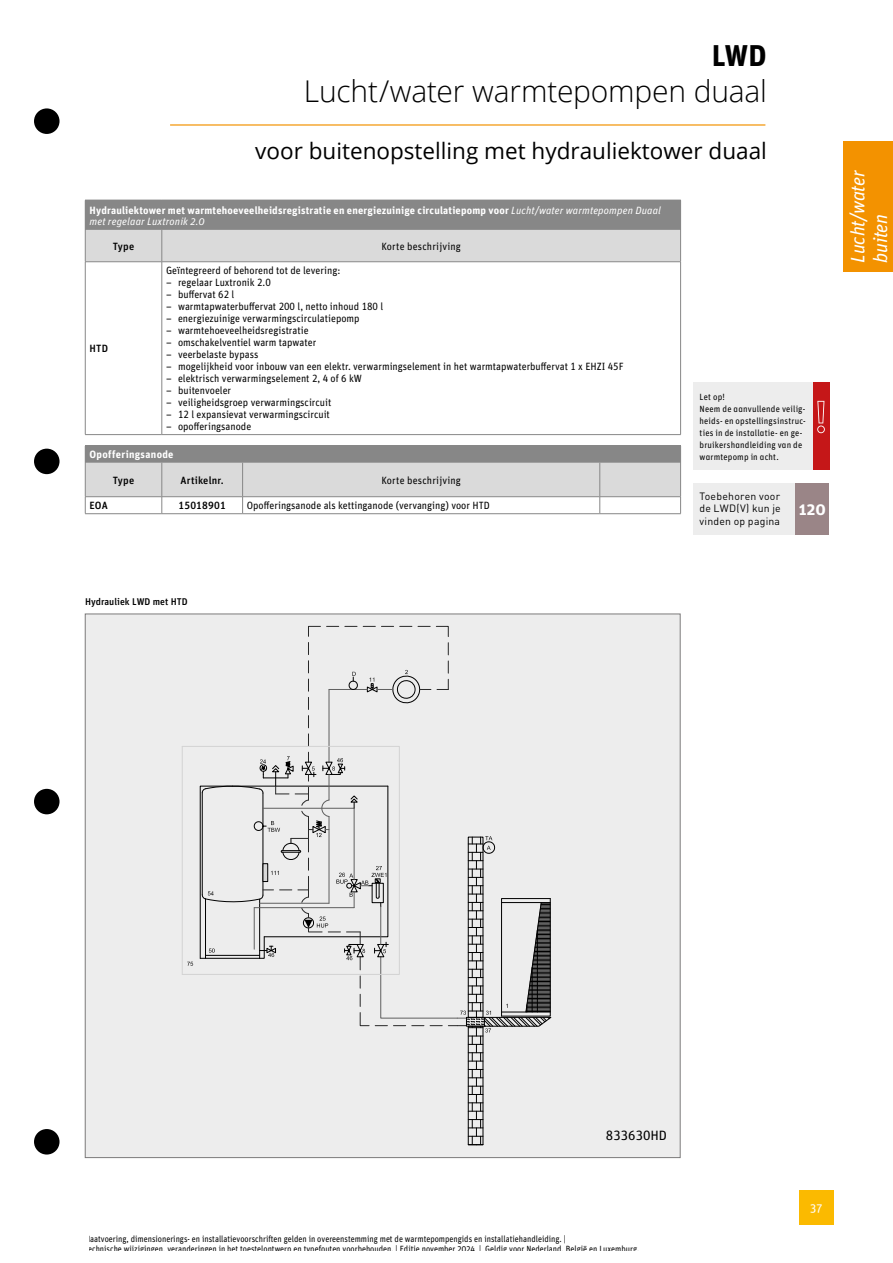
<style>
.page{position:relative;width:893px;height:1263px;background:#fff}
.page>*{position:absolute;margin:0;border:0;box-sizing:border-box;transform-origin:0 0}
.t1{font:300 30px "Open Sans";letter-spacing:-.01em;color:#000}
.t2{font:700 30px "Unit Pro";color:#000}
.t3{font:22.5px "Open Sans";color:#000}
.t4{font:italic 19.5px/22.5px "Unit Pro";letter-spacing:-.01em;color:#fff}
.t5{font:700 16.5px "Unit Pro";color:#fff}
.t6{font:13.5px "Unit Pro";color:#000}
.t7{font:12px "Unit Pro";color:#fff}
.t8{font:10.5px "Unit Pro";color:#000;scale:.95 1}
.t9{font:700 10.5px/11.2px "Unit Pro";letter-spacing:.02em;color:#fff}
.t10{font:10.5px/12.6px "DIN Pro";letter-spacing:.02em;color:#000;text-align:justify}
.t11{font:500 10.5px "Unit Pro";letter-spacing:.015em;color:#000}
.t12{font:500 9.75px "Unit Pro";color:#000}
.t13{font:9px/10.8px "Unit Pro";color:#000;scale:.9 1}
.t14{font:9px/12px "Unit Pro";letter-spacing:.02em;color:#000;scale:.95 1}
.s1{font-weight:400;font-style:italic}
</style>
<div class="page">
<div style="left:85px;top:614px;width:595px;height:543px;background:#ededed"></div>
<svg style="left:366px;top:670px;width:65px;height:34px"></svg>
<hr style="left:329px;top:689px;width:38px;height:1px;background:#5f5f5f">
<svg style="left:348px;top:672px;width:10px;height:18px"></svg>
<svg style="left:437px;top:679px;width:12px;height:11px"></svg>
<svg style="left:448px;top:661px;width:1px;height:12px"></svg>
<svg style="left:448px;top:643px;width:1px;height:12px"></svg>
<svg style="left:436px;top:626px;width:13px;height:11px"></svg>
<svg style="left:418px;top:626px;width:12px;height:1px"></svg>
<svg style="left:400px;top:626px;width:12px;height:1px"></svg>
<svg style="left:381px;top:626px;width:13px;height:1px"></svg>
<svg style="left:363px;top:626px;width:12px;height:1px"></svg>
<svg style="left:345px;top:626px;width:12px;height:1px"></svg>
<svg style="left:327px;top:626px;width:12px;height:1px"></svg>
<svg style="left:308px;top:626px;width:13px;height:29px"></svg>
<svg style="left:308px;top:661px;width:1px;height:12px"></svg>
<svg style="left:308px;top:679px;width:1px;height:12px"></svg>
<svg style="left:308px;top:697px;width:1px;height:12px"></svg>
<svg style="left:308px;top:716px;width:1px;height:12px"></svg>
<svg style="left:308px;top:734px;width:1px;height:12px"></svg>
<hr style="left:329px;top:689px;width:1px;height:73px;background:#5f5f5f">
<svg style="left:187px;top:962px;width:6px;height:4px"></svg>
<hr style="left:182px;top:746px;width:1px;height:228px;background:#d3d3d3">
<svg style="left:200px;top:752px;width:352px;height:393px"></svg>
<div style="left:85px;top:200px;width:596px;height:30px;background:#878787"></div>
<div style="left:86px;top:230px;width:594px;height:31px;background:#dadada"></div>
<svg style="left:86px;top:262px;width:594px;height:172px"></svg>
<hr style="left:162px;top:262px;width:1px;height:172px;background:#878787">
<hr style="left:85px;top:262px;width:1px;height:172px;background:#878787">
<hr style="left:680px;top:262px;width:1px;height:172px;background:#878787">
<hr style="left:162px;top:230px;width:1px;height:31px;background:#878787">
<hr style="left:85px;top:434px;width:77px;height:1px;background:#878787">
<hr style="left:162px;top:434px;width:519px;height:1px;background:#878787">
<hr style="left:85px;top:230px;width:1px;height:31px;background:#878787">
<hr style="left:680px;top:230px;width:1px;height:31px;background:#878787">
<hr style="left:85px;top:261px;width:77px;height:1px;background:#878787">
<hr style="left:162px;top:261px;width:519px;height:1px;background:#878787">
<hr style="left:85px;top:445px;width:77px;height:1px;background:#878787">
<hr style="left:162px;top:445px;width:81px;height:1px;background:#878787">
<hr style="left:243px;top:445px;width:357px;height:1px;background:#878787">
<hr style="left:600px;top:445px;width:81px;height:1px;background:#878787">
<svg style="left:85px;top:446px;width:596px;height:68px"></svg>
<div style="left:693px;top:382px;width:136px;height:87px;background:#ededed"></div>
<div style="left:813px;top:383px;width:16px;height:87px;background:#c51718"></div>
<svg style="left:817px;top:401px;width:8px;height:32px"></svg>
<div style="left:693px;top:483px;width:136px;height:51px;background:#ededed"></div>
<div style="left:796px;top:483px;width:33px;height:51px;background:#9a8587"></div>
<hr style="left:170px;top:124px;width:595px;height:2px;background:#f39200">
<div style="left:843px;top:141px;width:50px;height:130px;background:#f39200"></div>
<div style="left:799px;top:1191px;width:34px;height:34px;background:#fbba00"></div>
<div style="left:34px;top:449px;width:26px;height:25px;background:#000;border-radius:50%"></div>
<div style="left:34px;top:108px;width:26px;height:26px;background:#000;border-radius:50%"></div>
<div style="left:34px;top:789px;width:26px;height:25px;background:#000;border-radius:50%"></div>
<div style="left:34px;top:1129px;width:26px;height:25px;background:#000;border-radius:50%"></div>
<h1 class="t2" style="left:712px;top:34px;width:57px">LWD</h1>
<h1 class="t1" style="left:304px;top:71px;width:464px">Lucht/water warmtepompen duaal</h1>
<h2 class="t3" style="left:255px;top:136px;width:513px">voor buitenopstelling met hydrauliektower duaal</h2>
<p class="t9" style="left:90px;top:204px;width:573px">Hydrauliektower met warmtehoeveelheidsregistratie en energiezuinige circulatiepomp voor <span class="s1">Lucht/water warmtepompen Duaal met regelaar Luxtronik 2.0</span></p>
<p class="t11" style="left:113px;top:239px;width:23px">Type</p>
<p class="t8" style="left:381px;top:239px;width:85px">Korte beschrijving</p>
<p class="t8" style="left:166px;top:263px;width:185px">Geïntegreerd of behorend tot de levering:</p>
<p class="t8" style="left:166px;top:275px;width:112px">– regelaar Luxtronik 2.0</p>
<p class="t8" style="left:166px;top:287px;width:73px">– buffervat 62 l</p>
<p class="t8" style="left:166px;top:299px;width:230px">– warmtapwaterbuffervat 200 l, netto inhoud 180 l</p>
<p class="t8" style="left:166px;top:311px;width:205px">– energiezuinige verwarmingscirculatiepomp</p>
<p class="t8" style="left:166px;top:323px;width:152px">– warmtehoeveelheidsregistratie</p>
<p class="t8" style="left:166px;top:335px;width:160px">– omschakelventiel warm tapwater</p>
<p class="t8" style="left:166px;top:347px;width:99px">– veerbelaste bypass</p>
<p class="t8" style="left:166px;top:359px;width:483px">– mogelijkheid voor inbouw van een elektr. verwarmingselement in het warmtapwaterbuffervat 1 x EHZI 45F</p>
<p class="t8" style="left:166px;top:371px;width:208px">– elektrisch verwarmingselement 2, 4 of 6 kW</p>
<p class="t8" style="left:166px;top:383px;width:70px">– buitenvoeler</p>
<p class="t8" style="left:166px;top:395px;width:176px">– veiligheidsgroep verwarmingscircuit</p>
<p class="t8" style="left:166px;top:407px;width:174px">– 12 l expansievat verwarmingscircuit</p>
<p class="t8" style="left:166px;top:419px;width:91px">– opofferingsanode</p>
<p class="t9" style="left:90px;top:448px;width:86px">Opofferingsanode</p>
<p class="t11" style="left:113px;top:473px;width:23px">Type</p>
<p class="t11" style="left:180px;top:473px;width:45px">Artikelnr.</p>
<p class="t8" style="left:381px;top:473px;width:85px">Korte beschrijving</p>
<p class="t11" style="left:90px;top:498px;width:20px">EOA</p>
<p class="t11" style="left:178px;top:498px;width:49px">15018901</p>
<p class="t8" style="left:247px;top:498px;width:257px">Opofferingsanode als kettinganode (vervanging) voor HTD</p>
<p class="t11" style="left:90px;top:341px;width:20px">HTD</p>
<p class="t14" style="left:699px;top:390px;width:113px">Let op!<br>Neem de aanvullende veilig&shy;heids- en opstellingsinstruc&shy;ties in de installatie- en ge&shy;bruikershandleiding van de warmtepomp in acht.</p>
<p class="t10" style="left:699px;top:489px;width:83px">Toebehoren voor de LWD(V) kun je vinden op pagina</p>
<h3 class="t5" style="left:799px;top:497px;width:29px">120</h3>
<h3 class="t4" style="left:846px;top:263px;width:94px;rotate:-90deg">Lucht/water buiten</h3>
<p class="t12" style="left:85px;top:594px;width:104px">Hydrauliek LWD met HTD</p>
<p class="t6" style="left:606px;top:1126px;width:63px">833630HD</p>
<p class="t13" style="left:84px;top:1233px;width:618px">Maatvoering, dimensionerings- en installatievoorschriften gelden in overeenstemming met de warmtepompengids en installatiehandleiding. |<br>Technische wijzigingen, veranderingen in het toestelontwerp en typefouten voorbehouden. | Editie november 2024 | Geldig voor Nederland, België en Luxemburg.</p>
<p class="t7" style="left:810px;top:1200px;width:14px">37</p>
</div>
